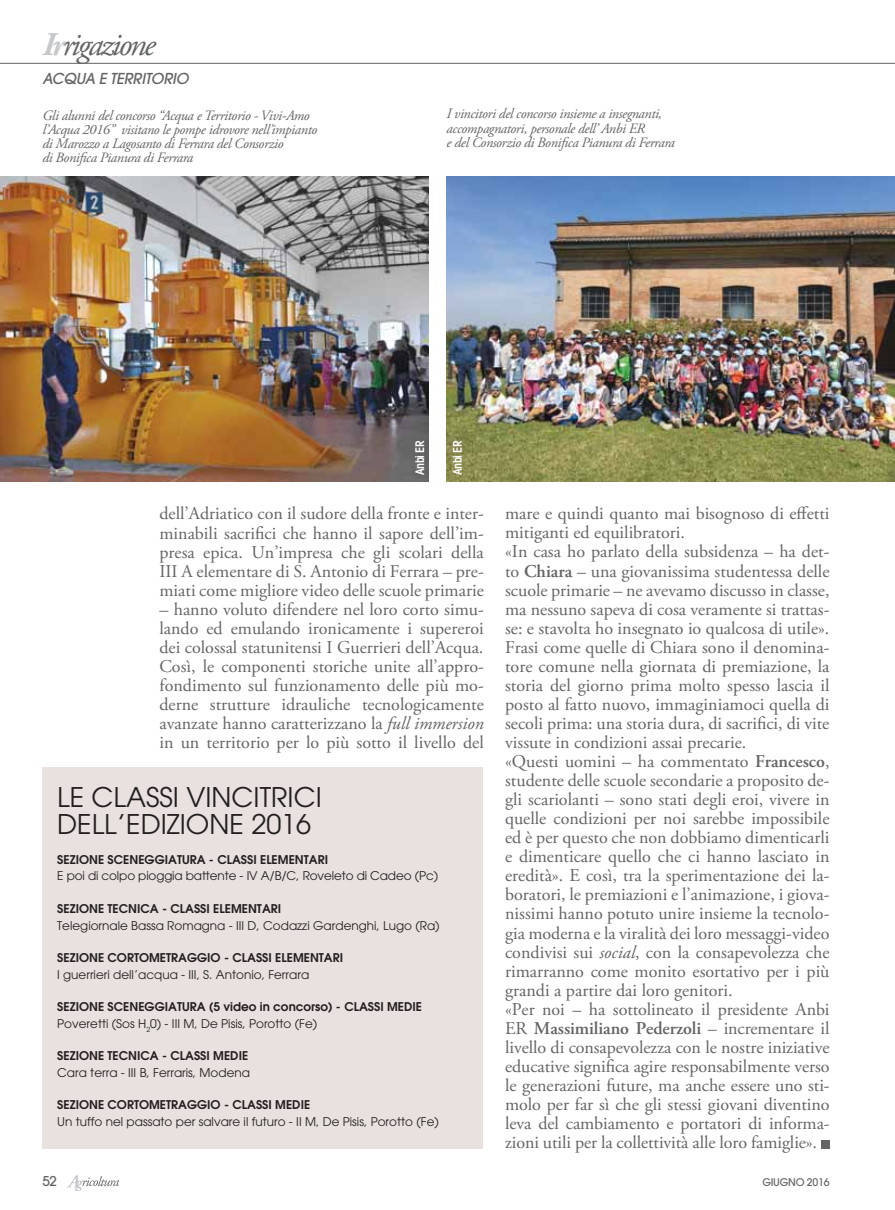
<style>
.page{position:relative;width:895px;height:1210px;background:#fff}
.page>*{position:absolute;margin:0;border:0;box-sizing:border-box;transform-origin:0 0}
.t1{font:italic 33px "Adobe Garamond Pro";letter-spacing:-.07em;color:#636466}
.t2{font:27px/27px "Avant Garde";color:#231f20}
.t3{font:18px/19px "Adobe Garamond Pro";color:#636466;text-align:justify}
.t4{font:italic 500 15px "Avant Garde";letter-spacing:-.01em;color:#636466}
.t5{font:italic 14.25px/14.2px "Adobe Garamond Pro";letter-spacing:-.025em;color:#636466}
.t6{font:500 13.5px "Avant Garde";color:#636466}
.t7{font:600 12px/16.4px "Avant Garde";color:#231f20}
.t8{font:12px "Avant Garde";color:#231f20}
.t9{font:600 condensed 12px "Avant Garde";letter-spacing:-.03em;color:#fff}
.t10{font:500 10.5px "Avant Garde";letter-spacing:-.025em;color:#636466}
.s1{font-weight:700;color:#c6c8ca}
.s2{font-style:italic}
.s3{font-weight:400}
.s4{font-weight:600}
</style>
<div class="page">
<div style="left:821px;top:1139px;width:8px;height:9px;background:#636466"></div>
<div style="left:42px;top:767px;width:441px;height:381px;background:#e8e1df"></div>
<hr style="left:0;top:63px;width:894px;height:1px;background:#636466">
<svg style="left:67px;top:1175px;width:52px;height:16px"></svg>
<img style="left:0;top:176px;width:428px;height:305px">
<img style="left:446px;top:176px;width:448px;height:305px">
<h1 class="t1" style="left:42px;top:28px;width:115px"><span class="s1">Ir</span>rigazione</h1>
<p class="t4" style="left:42px;top:73px;width:148px">ACQUA E TERRITORIO</p>
<p class="t5" style="left:42px;top:109px;width:276px">Gli alunni del concorso “Acqua e Territorio - Vivi-Amo l’Acqua 2016” visitano le pompe idrovore nell’impianto di Marozzo a Lagosanto di Ferrara del Consorzio<br>di Bonifica Pianura di Ferrara</p>
<p class="t5" style="left:446px;top:107px;width:230px">I vincitori del concorso insieme a insegnanti, accompagnatori, personale dell’ Anbi ER<br>e del Consorzio di Bonifica Pianura di Ferrara</p>
<p class="t9" style="left:415px;top:475px;width:37px;rotate:-90deg">Anbi ER</p>
<p class="t9" style="left:453px;top:475px;width:37px;rotate:-90deg">Anbi ER</p>
<p class="t3" style="left:159px;top:505px;width:326px">dell’Adriatico con il sudore della fronte e inter&shy;minabili sacrifici che hanno il sapore dell’im&shy;presa epica. Un’impresa che gli scolari della III A elementare di S. Antonio di Ferrara – pre&shy;miati come migliore video delle scuole primarie</p>
<p class="t3" style="left:159px;top:600px;width:326px">– hanno voluto difendere nel loro corto simu&shy;lando ed emulando ironicamente i supereroi dei colossal statunitensi I Guerrieri dell’Acqua.<br>Così, le componenti storiche unite all’appro&shy;fondimento sul funzionamento delle più mo&shy;derne strutture idrauliche tecnologicamente avanzate hanno caratterizzano la <span class="s2">full immersion </span>in un territorio per lo più sotto il livello del</p>
<h2 class="t2" style="left:57px;top:786px;width:266px">LE CLASSI VINCITRICI<br>DELL’EDIZIONE 2016</h2>
<p class="t7" style="left:57px;top:852px;width:272px">SEZIONE SCENEGGIATURA - CLASSI ELEMENTARI</p>
<p class="t8" style="left:57px;top:871px;width:382px">E poi di colpo pioggia battente - IV A/B/C, Roveleto di Cadeo (Pc)</p>
<p class="t7" style="left:57px;top:901px;width:225px">SEZIONE TECNICA - CLASSI ELEMENTARI</p>
<p class="t8" style="left:57px;top:920px;width:384px">Telegiornale Bassa Romagna - III D, Codazzi Gardenghi, Lugo (Ra)</p>
<p class="t7" style="left:57px;top:950px;width:287px">SEZIONE CORTOMETRAGGIO - CLASSI ELEMENTARI</p>
<p class="t8" style="left:57px;top:969px;width:253px">I guerrieri dell’acqua - III, S. Antonio, Ferrara</p>
<p class="t7" style="left:57px;top:999px;width:366px">SEZIONE SCENEGGIATURA (5 video in concorso) - CLASSI MEDIE<br><span class="s3">Poveretti (Sos H</span><sub>2</sub><span class="s3">0) - III M, De Pisis, Porotto (Fe)</span></p>
<p class="t7" style="left:57px;top:1049px;width:193px">SEZIONE TECNICA - CLASSI MEDIE</p>
<p class="t8" style="left:57px;top:1067px;width:194px">Cara terra - III B, Ferraris, Modena</p>
<p class="t7" style="left:57px;top:1098px;width:254px">SEZIONE CORTOMETRAGGIO - CLASSI MEDIE</p>
<p class="t8" style="left:57px;top:1117px;width:383px">Un tuffo nel passato per salvare il futuro - II M, De Pisis, Porotto (Fe)</p>
<p class="t3" style="left:505px;top:505px;width:326px;text-align:left">mare e quindi quanto mai bisognoso di effetti mitiganti ed equilibratori.<br>«In casa ho parlato della subsidenza – ha det&shy;to <span class="s4">Chiara</span> – una giovanissima studentessa delle scuole primarie – ne avevamo discusso in classe, ma nessuno sapeva di cosa veramente si trattas&shy;se: e stavolta ho insegnato io qualcosa di utile».<br>Frasi come quelle di Chiara sono il denomina&shy;tore comune nella giornata di premiazione, la storia del giorno prima molto spesso lascia il posto al fatto nuovo, immaginiamoci quella di secoli prima: una storia dura, di sacrifici, di vite vissute in condizioni assai precarie.<br>«Questi uomini – ha commentato <span class="s4">Francesco</span>, studente delle scuole secondarie a proposito de&shy;gli scariolanti – sono stati degli eroi, vivere in quelle condizioni per noi sarebbe impossibile ed è per questo che non dobbiamo dimenticarli e dimenticare quello che ci hanno lasciato in eredità». E così, tra la sperimentazione dei la&shy;boratori, le premiazioni e l’animazione, i giova&shy;nissimi hanno potuto unire insieme la tecnolo&shy;gia moderna e la viralità dei loro messaggi-video condivisi sui <span class="s2">social</span>, con la consapevolezza che rimarranno come monito esortativo per i più grandi a partire dai loro genitori.<br>«Per noi – ha sottolineato il presidente Anbi ER <span class="s4">Massimiliano Pederzoli</span> – incrementare il livello di consapevolezza con le nostre iniziative educative significa agire responsabilmente verso le generazioni future, ma anche essere uno sti&shy;molo per far sì che gli stessi giovani diventino leva del cambiamento e portatori di informa&shy;zioni utili per la collettività alle loro famiglie».</p>
<p class="t6" style="left:42px;top:1176px;width:16px">52</p>
<p class="t10" style="left:762px;top:1178px;width:69px">GIUGNO 2016</p>
</div>
